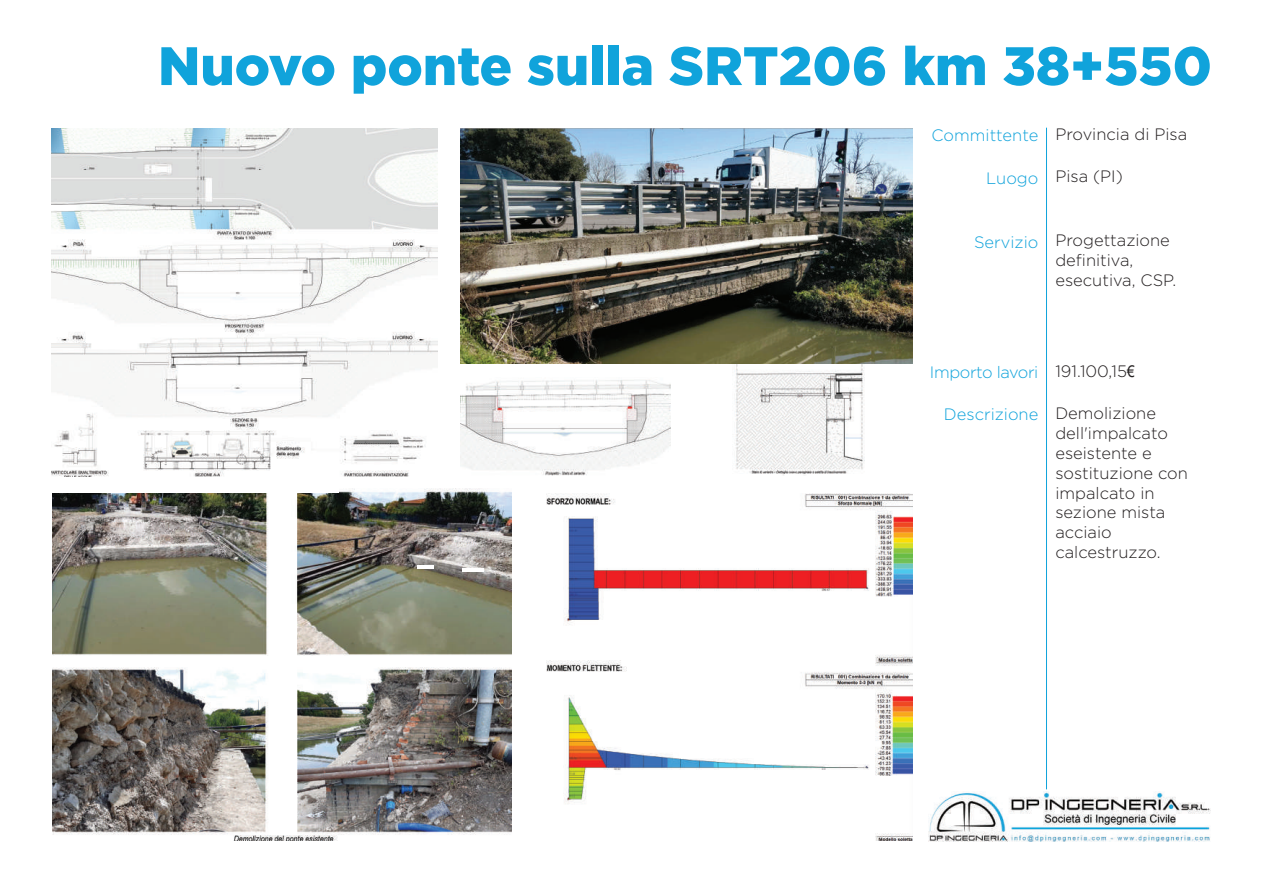
<style>
.page{position:relative;width:1263px;height:893px;background:#fff}
.page>*{position:absolute;margin:0;border:0;box-sizing:border-box;transform-origin:0 0}
.t1{font:900 54px "Gotham";color:#10a3db}
.t2{font:300 16.5px/19.8px "Gotham";color:#231f20}
.t3{font:300 16.5px "Gotham";color:#10a3db}
.t4{font:300 16.5px "Gotham";letter-spacing:-.025em;color:#10a3db}
.s1{font-family:"Arial Narrow";font-weight:400}
</style>
<div class="page">
<img style="left:461px;top:128px;width:452px;height:235px">
<img style="left:52px;top:489px;width:460px;height:352px">
<img style="left:546px;top:493px;width:367px;height:348px">
<div style="left:31px;top:476px;width:308px;height:16px;background:#fff"></div>
<hr style="left:1046px;top:128px;width:1px;height:661px;background:#10a3db">
<img style="left:928px;top:791px;width:283px;height:51px">
<hr style="left:417px;top:565px;width:17px;height:3px;background:#fff">
<hr style="left:462px;top:568px;width:22px;height:4px;background:#fff">
<img style="left:51px;top:128px;width:386px;height:348px">
<img style="left:461px;top:380px;width:209px;height:96px">
<img style="left:736px;top:365px;width:128px;height:111px">
<h1 class="t1" style="left:158px;top:35px;width:1055px">Nuovo ponte sulla SRT206 km 38+550</h1>
<p class="t3" style="left:932px;top:126px;width:108px">Committente</p>
<p class="t3" style="left:986px;top:169px;width:54px">Luogo</p>
<p class="t2" style="left:1055px;top:124px;width:133px">Provincia di Pisa</p>
<p class="t2" style="left:1055px;top:166px;width:69px">Pisa (PI)</p>
<p class="t3" style="left:974px;top:233px;width:66px">Servizio</p>
<p class="t2" style="left:1055px;top:230px;width:123px">Progettazione definitiva, esecutiva, CSP.</p>
<p class="t4" style="left:930px;top:363px;width:110px">Importo lavori</p>
<p class="t3" style="left:944px;top:405px;width:96px">Descrizione</p>
<p class="t2" style="left:1055px;top:362px;width:81px">191.100,15<span class="s1">€</span></p>
<p class="t2" style="left:1055px;top:403px;width:134px">Demolizione dell'impalcato eseistente e sostituzione con impalcato in sezione mista acciaio calcestruzzo.</p>
</div>
